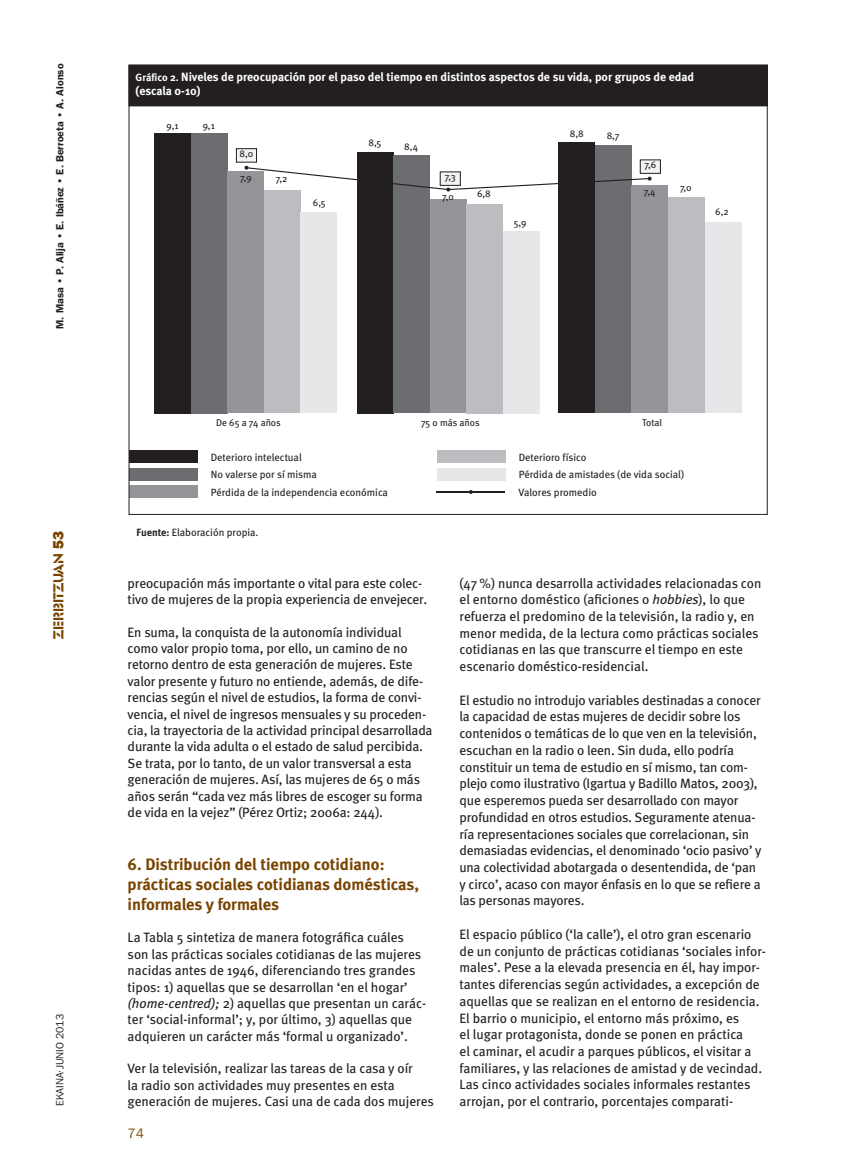
<style>
.page{position:relative;width:851px;height:1170px;background:#fff}
.page>*{position:absolute;margin:0;border:0;box-sizing:border-box;transform-origin:0 0}
.Tit01{font:700 16.5px/20px "Meta";color:#794400}
.t1{font:15px "Glaser Ste D";color:#794400}
.Texto{font:13.5px/16.6px "Meta";letter-spacing:-.01em;color:#231f20}
.t2{font:13.5px "Franklin Gothic IT Cby BT";color:#794400}
.t3{font:700 12px/14.4px "Meta";color:#fff}
.t4{font:10.5px/17.7px "Meta";color:#231f20}
.t5{font:600 10.5px "Franklin Gothic";color:#231f20}
.t6{font:10.5px "Franklin Gothic IT Cby BT";color:#231f20}
.t7{font:9.75px "Meta";color:#231f20}
.s1{font-family:"Franklin Gothic";font-weight:800}
.s2{font-size:10.5px}
.s3{font-weight:700}
.s4{font-style:italic}
</style>
<div class="page">
<div style="left:357px;top:152px;width:36px;height:261px;background:#231f20"></div>
<div style="left:393px;top:155px;width:37px;height:258px;background:#6c6d70"></div>
<div style="left:430px;top:199px;width:36px;height:214px;background:#939598"></div>
<div style="left:466px;top:204px;width:37px;height:209px;background:#bcbdc0"></div>
<div style="left:503px;top:231px;width:36px;height:182px;background:#e6e7e9"></div>
<div style="left:129px;top:65px;width:638px;height:41px;background:#231f20"></div>
<div style="left:154px;top:133px;width:37px;height:280px;background:#231f20"></div>
<div style="left:191px;top:133px;width:36px;height:280px;background:#6c6d70"></div>
<div style="left:227px;top:171px;width:37px;height:242px;background:#939598"></div>
<div style="left:264px;top:190px;width:36px;height:223px;background:#bcbdc0"></div>
<div style="left:300px;top:212px;width:37px;height:201px;background:#e6e7e9"></div>
<div style="left:236px;top:149px;width:20px;height:13px;background:#f2f3f4"></div>
<div style="left:236px;top:148px;width:21px;height:14px;border:1px solid #231f20"></div>
<div style="left:640px;top:160px;width:20px;height:13px;background:#f2f3f4"></div>
<div style="left:639px;top:159px;width:21px;height:15px;border:1px solid #231f20"></div>
<div style="left:129px;top:450px;width:68px;height:12px;background:#231f20"></div>
<div style="left:129px;top:467px;width:68px;height:13px;background:#6c6d70"></div>
<div style="left:129px;top:485px;width:68px;height:13px;background:#939598"></div>
<div style="left:437px;top:450px;width:68px;height:12px;background:#bcbdc0"></div>
<div style="left:437px;top:467px;width:68px;height:13px;background:#e6e7e9"></div>
<hr style="left:437px;top:491px;width:68px;height:2px;background:#231f20">
<div style="left:558px;top:143px;width:37px;height:270px;background:#231f20"></div>
<div style="left:595px;top:146px;width:36px;height:267px;background:#6c6d70"></div>
<div style="left:631px;top:186px;width:37px;height:227px;background:#939598"></div>
<div style="left:668px;top:197px;width:36px;height:216px;background:#bcbdc0"></div>
<div style="left:704px;top:222px;width:37px;height:191px;background:#e6e7e9"></div>
<svg style="left:244px;top:166px;width:407px;height:25px"></svg>
<p class="t5" style="left:54px;top:329px;width:266px;rotate:-90deg">M. Masa • P. Alija • E. Ibáñez • E. Berroeta • A. Alonso</p>
<p class="t1" style="left:50px;top:639px;width:110px;rotate:-90deg">ZERBITZUAN <span class="s1">53</span></p>
<p class="t6" style="left:53px;top:1105px;width:93px;rotate:-90deg">EKAINA·JUNIO 2013</p>
<p class="t3" style="left:136px;top:69px;width:560px"><span class="s2">Gráfico 2.</span> Niveles de preocupación por el paso del tiempo en distintos aspectos de su vida, por grupos de edad (escala 0-10)</p>
<p class="t7" style="left:166px;top:120px;width:14px">9,1</p>
<p class="t7" style="left:203px;top:120px;width:14px">9,1</p>
<p class="t7" style="left:239px;top:148px;width:15px">8,0</p>
<p class="t7" style="left:240px;top:172px;width:13px">7,9</p>
<p class="t7" style="left:276px;top:173px;width:13px">7,2</p>
<p class="t7" style="left:313px;top:197px;width:14px">6,5</p>
<p class="t7" style="left:368px;top:137px;width:14px">8,5</p>
<p class="t7" style="left:404px;top:141px;width:15px">8,4</p>
<p class="t7" style="left:444px;top:171px;width:13px">7,3</p>
<p class="t7" style="left:442px;top:191px;width:13px">7,0</p>
<p class="t7" style="left:477px;top:188px;width:15px">6,8</p>
<p class="t7" style="left:513px;top:217px;width:14px">5,9</p>
<p class="t7" style="left:569px;top:128px;width:16px">8,8</p>
<p class="t7" style="left:606px;top:130px;width:14px">8,7</p>
<p class="t7" style="left:644px;top:159px;width:13px">7,6</p>
<p class="t7" style="left:643px;top:186px;width:13px">7,4</p>
<p class="t7" style="left:680px;top:182px;width:13px">7,0</p>
<p class="t7" style="left:715px;top:206px;width:15px">6,2</p>
<p class="t7" style="left:216px;top:417px;width:66px">De 65 a 74 años</p>
<p class="t7" style="left:421px;top:417px;width:60px">75 o más años</p>
<p class="t7" style="left:642px;top:417px;width:21px">Total</p>
<p class="t4" style="left:211px;top:448px;width:179px">Deterioro intelectual<br>No valerse por sí misma<br>Pérdida de la independencia económica</p>
<p class="t4" style="left:518px;top:448px;width:167px">Deterioro físico<br>Pérdida de amistades (de vida social)<br>Valores promedio</p>
<p class="t4" style="left:137px;top:523px;width:123px"><span class="s3">Fuente:</span> Elaboración propia.</p>
<p class="Texto" style="left:128px;top:574px;width:301px">preocupación más importante o vital para este colec&shy;tivo de mujeres de la propia experiencia de envejecer.</p>
<p class="Texto" style="left:128px;top:623px;width:306px">En suma, la conquista de la autonomía individual como valor propio toma, por ello, un camino de no retorno dentro de esta generación de mujeres. Este valor presente y futuro no entiende, además, de dife&shy;rencias según el nivel de estudios, la forma de convi&shy;vencia, el nivel de ingresos mensuales y su proceden&shy;cia, la trayectoria de la actividad principal desarrollada durante la vida adulta o el estado de salud percibida.<br>Se trata, por lo tanto, de un valor transversal a esta generación de mujeres. Así, las mujeres de 65 o más años serán “cada vez más libres de escoger su forma de vida en la vejez” (Pérez Ortiz; 2006a: 244).</p>
<p class="Tit01" style="left:128px;top:853px;width:293px">6. Distribución del tiempo cotidiano: prácticas sociales cotidianas domésticas, informales y formales</p>
<p class="Texto" style="left:128px;top:929px;width:300px">La Tabla 5 sintetiza de manera fotográfica cuáles son las prácticas sociales cotidianas de las mujeres nacidas antes de 1946, diferenciando tres grandes tipos: 1) aquellas que se desarrollan ‘en el hogar’ <span class="s4">(home-centred);</span> 2) aquellas que presentan un carác&shy;ter ‘social-informal’; y, por último, 3) aquellas que adquieren un carácter más ‘formal u organizado’.</p>
<p class="Texto" style="left:128px;top:1060px;width:308px">Ver la televisión, realizar las tareas de la casa y oír<br>la radio son actividades muy presentes en esta generación de mujeres. Casi una de cada dos mujeres</p>
<p class="t2" style="left:128px;top:1125px;width:18px">74</p>
<p class="Texto" style="left:459px;top:574px;width:303px">(47 %) nunca desarrolla actividades relacionadas con el entorno doméstico (aficiones o <span class="s4">hobbies</span>), lo que refuerza el predomino de la televisión, la radio y, en menor medida, de la lectura como prácticas sociales cotidianas en las que transcurre el tiempo en este escenario doméstico-residencial.</p>
<p class="Texto" style="left:459px;top:691px;width:303px">El estudio no introdujo variables destinadas a conocer la capacidad de estas mujeres de decidir sobre los contenidos o temáticas de lo que ven en la televisión, escuchan en la radio o leen. Sin duda, ello podría constituir un tema de estudio en sí mismo, tan com&shy;plejo como ilustrativo (Igartua y Badillo Matos, 2003), que esperemos pueda ser desarrollado con mayor profundidad en otros estudios. Seguramente atenua&shy;ría representaciones sociales que correlacionan, sin demasiadas evidencias, el denominado ‘ocio pasivo’ y una colectividad abotargada o desentendida, de ‘pan y circo’, acaso con mayor énfasis en lo que se refiere a las personas mayores.</p>
<p class="Texto" style="left:459px;top:925px;width:308px">El espacio público (‘la calle’), el otro gran escenario de un conjunto de prácticas cotidianas ‘sociales infor&shy;males’. Pese a la elevada presencia en él, hay impor&shy;tantes diferencias según actividades, a excepción de aquellas que se realizan en el entorno de residencia.<br>El barrio o municipio, el entorno más próximo, es<br>el lugar protagonista, donde se ponen en práctica<br>el caminar, el acudir a parques públicos, el visitar a familiares, y las relaciones de amistad y de vecindad.<br>Las cinco actividades sociales informales restantes arrojan, por el contrario, porcentajes comparati-</p>
</div>
